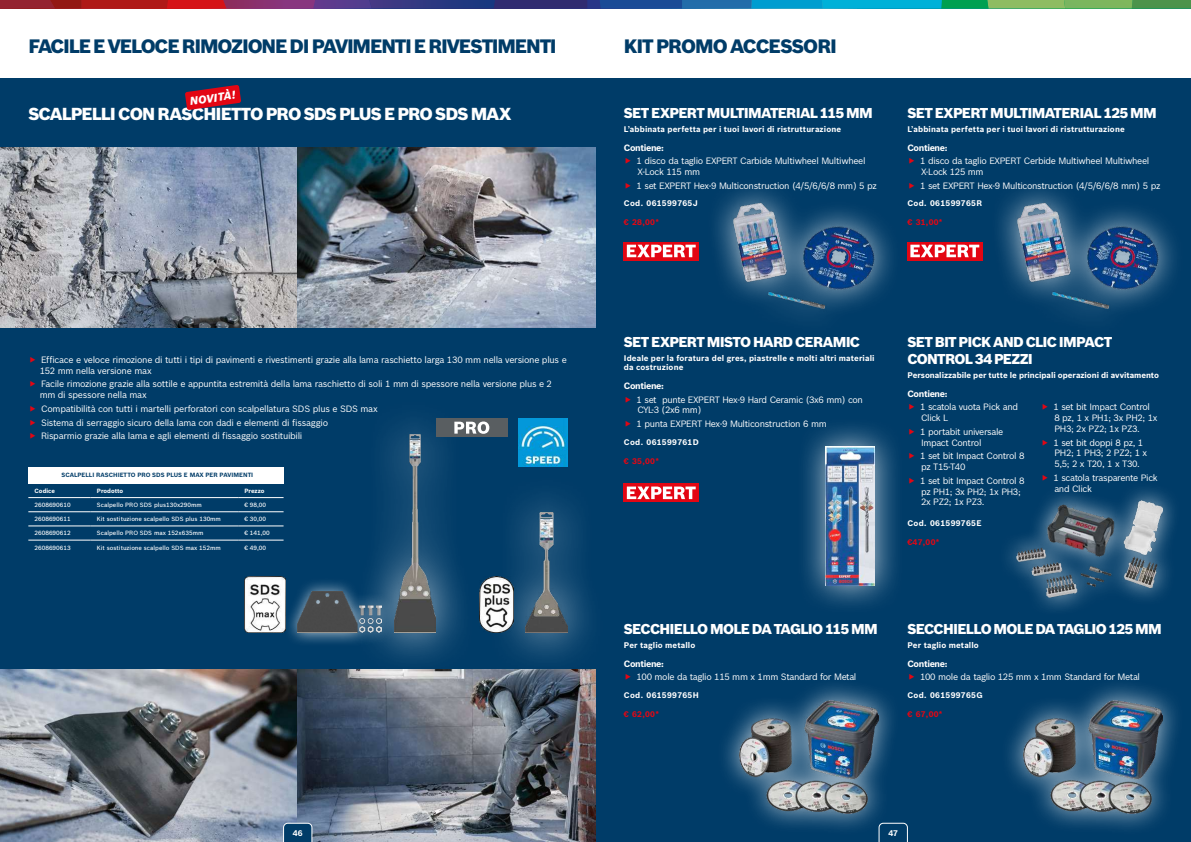
<style>
.page{position:relative;width:1191px;height:842px;background:#fff}
.page>*{position:absolute;margin:0;border:0;box-sizing:border-box;transform-origin:0 0}
.t1{font:900 19px "Bosch Sans";letter-spacing:-.06em;color:#003c68}
.t2{font:900 17px "Bosch Sans";letter-spacing:-.055em;color:#fff}
.t3{font:900 14px/16.8px "Bosch Sans";letter-spacing:-.055em;color:#fff}
.t4{font:italic 900 11px "Bosch Sans";color:#fff}
.t5{font:9px/10.8px "Bosch Sans";letter-spacing:-.04em;color:#fff}
.t6{font:700 9px "Bosch Sans";letter-spacing:-.04em;color:#fff}
.t7{font:700 8px/9px "Bosch Sans";letter-spacing:.015em;color:#fff}
.t8{font:700 8px "Bosch Sans";letter-spacing:.04em;color:#fff}
.t9{font:700 8px "Bosch Sans";letter-spacing:-.005em;color:#fff}
.t10{font:700 8px "Bosch Sans";letter-spacing:.04em;color:#e30613}
.t11{font:500 6px "Bosch Sans";color:#fff}
.t12{font:700 6px "Bosch Sans";color:#003c68}
.t13{font:700 6px "Bosch Sans";color:#fff}
</style>
<div class="page">
<div style="left:0;top:79px;width:595px;height:763px;background:#003c68"></div>
<div style="left:595px;top:79px;width:596px;height:763px;background:#003c68"></div>
<img style="left:715px;top:188px;width:177px;height:128px">
<img style="left:999px;top:188px;width:176px;height:128px">
<div style="left:997px;top:481px;width:184px;height:135px;background:#fff;opacity:.75"></div>
<img style="left:1016px;top:500px;width:146px;height:98px">
<div style="left:717px;top:678px;width:184px;height:158px;background:#fff;opacity:.75"></div>
<img style="left:739px;top:701px;width:139px;height:113px">
<div style="left:284px;top:577px;width:111px;height:69px;background:#fff;opacity:.75"></div>
<img style="left:298px;top:591px;width:55px;height:42px">
<div style="left:486px;top:474px;width:120px;height:200px;background:#fff;opacity:.75"></div>
<img style="left:526px;top:512px;width:41px;height:121px">
<div style="left:353px;top:397px;width:123px;height:277px;background:#fff;opacity:.75"></div>
<img style="left:394px;top:434px;width:41px;height:199px">
<div style="left:796px;top:417px;width:108px;height:197px;background:#fff;opacity:.75"></div>
<img style="left:825px;top:446px;width:50px;height:139px">
<div style="left:1000px;top:678px;width:185px;height:158px;background:#fff;opacity:.75"></div>
<img style="left:1023px;top:701px;width:139px;height:113px">
<div style="left:623px;top:242px;width:76px;height:19px;background:#e30613"></div>
<svg style="left:626px;top:244px;width:70px;height:14px"></svg>
<svg style="left:627px;top:245px;width:68px;height:12px"></svg>
<svg style="left:623px;top:483px;width:76px;height:19px"></svg>
<svg style="left:627px;top:486px;width:68px;height:13px"></svg>
<div style="left:907px;top:242px;width:75px;height:19px;background:#e30613"></div>
<svg style="left:910px;top:244px;width:70px;height:14px"></svg>
<svg style="left:910px;top:245px;width:69px;height:12px"></svg>
<img style="left:0;top:148px;width:595px;height:179px">
<img style="left:0;top:670px;width:595px;height:172px">
<div style="left:28px;top:467px;width:255px;height:16px;background:#fff"></div>
<hr style="left:28px;top:497px;width:63px;height:1px;background:#fff">
<hr style="left:91px;top:497px;width:147px;height:1px;background:#fff">
<hr style="left:238px;top:497px;width:45px;height:1px;background:#fff">
<hr style="left:28px;top:511px;width:63px;height:1px;background:#fff">
<hr style="left:91px;top:511px;width:147px;height:1px;background:#fff">
<hr style="left:238px;top:511px;width:45px;height:1px;background:#fff">
<hr style="left:28px;top:526px;width:63px;height:1px;background:#fff">
<hr style="left:91px;top:526px;width:147px;height:1px;background:#fff">
<hr style="left:238px;top:526px;width:45px;height:1px;background:#fff">
<hr style="left:28px;top:540px;width:63px;height:1px;background:#fff">
<hr style="left:91px;top:540px;width:147px;height:1px;background:#fff">
<hr style="left:238px;top:540px;width:45px;height:1px;background:#fff">
<hr style="left:28px;top:483px;width:63px;height:1px;background:#fff">
<hr style="left:91px;top:483px;width:147px;height:1px;background:#fff">
<hr style="left:238px;top:483px;width:45px;height:1px;background:#fff">
<img style="left:519px;top:418px;width:48px;height:49px">
<img style="left:245px;top:576px;width:40px;height:57px">
<img style="left:479px;top:576px;width:34px;height:57px">
<svg style="left:185px;top:85px;width:56px;height:25px"></svg>
<div style="left:436px;top:418px;width:71px;height:19px;background:#595e61"></div>
<svg style="left:454px;top:421px;width:35px;height:13px"></svg>
<svg style="left:283px;top:823px;width:29px;height:19px"></svg>
<svg style="left:878px;top:823px;width:30px;height:19px"></svg>
<svg style="left:0;top:0;width:1191px;height:9px;background:#4f5f74"></svg>
<h1 class="t1" style="left:28px;top:34px;width:530px">FACILE E VELOCE RIMOZIONE DI PAVIMENTI E RIVESTIMENTI</h1>
<h1 class="t1" style="left:624px;top:34px;width:215px">KIT PROMO ACCESSORI</h1>
<p class="t4" style="left:189px;top:94px;width:47px;rotate:-8deg">NOVITÀ!</p>
<h2 class="t2" style="left:28px;top:104px;width:485px">SCALPELLI CON RASCHIETTO PRO SDS PLUS E PRO SDS MAX</h2>
<h3 class="t3" style="left:624px;top:105px;width:250px">SET EXPERT MULTIMATERIAL 115 MM</h3>
<p class="t7" style="left:624px;top:125px;width:219px">L’abbinata perfetta per i tuoi lavori di ristrutturazione</p>
<p class="t6" style="left:624px;top:142px;width:41px">Contiene:</p>
<p class="t5" style="left:636px;top:155px;width:230px">1 disco da taglio EXPERT Carbide Multiwheel Multiwheel<br>X-Lock 115 mm</p>
<p class="t5" style="left:636px;top:180px;width:242px">1 set EXPERT Hex-9 Multiconstruction (4/5/6/6/8 mm) 5 pz</p>
<p class="t8" style="left:624px;top:198px;width:75px">Cod. 061599765J</p>
<p class="t10" style="left:624px;top:218px;width:37px">€ 28,00*</p>
<h3 class="t3" style="left:907px;top:105px;width:251px">SET EXPERT MULTIMATERIAL 125 MM</h3>
<p class="t7" style="left:907px;top:125px;width:219px">L’abbinata perfetta per i tuoi lavori di ristrutturazione</p>
<p class="t6" style="left:907px;top:142px;width:41px">Contiene:</p>
<p class="t5" style="left:920px;top:155px;width:231px">1 disco da taglio EXPERT Cerbide Multiwheel Multiwheel<br>X-Lock 125 mm</p>
<p class="t5" style="left:920px;top:180px;width:242px">1 set EXPERT Hex-9 Multiconstruction (4/5/6/6/8 mm) 5 pz</p>
<p class="t8" style="left:907px;top:198px;width:76px">Cod. 061599765R</p>
<p class="t10" style="left:907px;top:218px;width:37px">€ 31,00*</p>
<p class="t5" style="left:40px;top:354px;width:528px">Efficace e veloce rimozione di tutti i tipi di pavimenti e rivestimenti grazie alla lama raschietto larga 130 mm nella versione plus e<br>152 mm nella versione max</p>
<p class="t5" style="left:40px;top:379px;width:514px">Facile rimozione grazie alla sottile e appuntita estremità della lama raschietto di soli 1 mm di spessore nella versione plus e 2 mm di spessore nella max</p>
<p class="t5" style="left:41px;top:402px;width:338px;line-height:13.6px">Compatibilità con tutti i martelli perforatori con scalpellatura SDS plus e SDS max<br>Sistema di serraggio sicuro della lama con dadi e elementi di fissaggio<br>Risparmio grazie alla lama e agli elementi di fissaggio sostituibili</p>
<p class="t12" style="left:61px;top:471px;width:193px">SCALPELLI RASCHIETTO PRO SDS PLUS E MAX PER PAVIMENTI</p>
<p class="t13" style="left:35px;top:487px;width:22px">Codice</p>
<p class="t13" style="left:97px;top:487px;width:28px">Prodotto</p>
<p class="t13" style="left:244px;top:487px;width:22px">Prezzo</p>
<p class="t11" style="left:35px;top:501px;width:38px">2608690610</p>
<p class="t11" style="left:97px;top:501px;width:106px">Scalpello PRO SDS plus130x290mm</p>
<p class="t11" style="left:244px;top:501px;width:23px">€ 98,00</p>
<p class="t11" style="left:35px;top:515px;width:38px">2608690611</p>
<p class="t11" style="left:97px;top:515px;width:125px">Kit sostituzione scalpello SDS plus 130mm</p>
<p class="t11" style="left:244px;top:515px;width:23px">€ 30,00</p>
<p class="t11" style="left:35px;top:529px;width:38px">2608690612</p>
<p class="t11" style="left:97px;top:529px;width:108px">Scalpello PRO SDS max 152x635mm</p>
<p class="t11" style="left:244px;top:529px;width:27px">€ 141,00</p>
<p class="t11" style="left:35px;top:544px;width:38px">2608690613</p>
<p class="t11" style="left:97px;top:544px;width:125px">Kit sostituzione scalpello SDS max 152mm</p>
<p class="t11" style="left:244px;top:544px;width:23px">€ 49,00</p>
<h3 class="t3" style="left:624px;top:334px;width:238px">SET EXPERT MISTO HARD CERAMIC</h3>
<p class="t7" style="left:624px;top:354px;width:252px">Ideale per la foratura del gres, piastrelle e molti altri materiali da costruzione</p>
<p class="t6" style="left:624px;top:380px;width:41px">Contiene:</p>
<p class="t5" style="left:636px;top:394px;width:228px">1 set punte EXPERT Hex-9 Hard Ceramic (3x6 mm) con<br>CYL-3 (2x6 mm)</p>
<p class="t5" style="left:636px;top:418px;width:192px">1 punta EXPERT Hex-9 Multiconstruction 6 mm</p>
<p class="t8" style="left:624px;top:437px;width:76px">Cod. 061599761D</p>
<p class="t10" style="left:624px;top:456px;width:37px">€ 35,00*</p>
<h3 class="t3" style="left:907px;top:334px;width:206px">SET BIT PICK AND CLIC IMPACT<br>CONTROL 34 PEZZI</h3>
<p class="t9" style="left:907px;top:370px;width:253px">Personalizzabile per tutte le principali operazioni di avvitamento</p>
<p class="t6" style="left:907px;top:388px;width:41px">Contiene:</p>
<p class="t5" style="left:920px;top:402px;width:99px">1 scatola vuota Pick and<br>Click L</p>
<p class="t5" style="left:920px;top:426px;width:85px">1 portabit universale<br>Impact Control</p>
<p class="t5" style="left:920px;top:450px;width:106px">1 set bit Impact Control 8 pz T15-T40</p>
<p class="t5" style="left:920px;top:475px;width:106px">1 set bit Impact Control 8 pz PH1; 3x PH2; 1x PH3;<br>2x PZ2; 1x PZ3.</p>
<p class="t8" style="left:907px;top:518px;width:76px">Cod. 061599765E</p>
<p class="t10" style="left:907px;top:537px;width:34px">€47,00*</p>
<p class="t5" style="left:1053px;top:402px;width:105px">1 set bit Impact Control<br>8 pz, 1 x PH1; 3x PH2; 1x<br>PH3; 2x PZ2; 1x PZ3.</p>
<p class="t5" style="left:1053px;top:437px;width:95px">1 set bit doppi 8 pz, 1<br>PH2; 1 PH3; 2 PZ2; 1 x<br>5,5; 2 x T20, 1 x T30.</p>
<p class="t5" style="left:1053px;top:472px;width:106px">1 scatola trasparente Pick and Click</p>
<h3 class="t3" style="left:624px;top:621px;width:255px">SECCHIELLO MOLE DA TAGLIO 115 MM</h3>
<p class="t7" style="left:624px;top:641px;width:73px">Per taglio metallo</p>
<h3 class="t3" style="left:907px;top:621px;width:256px">SECCHIELLO MOLE DA TAGLIO 125 MM</h3>
<p class="t7" style="left:907px;top:641px;width:73px">Per taglio metallo</p>
<p class="t6" style="left:624px;top:658px;width:41px">Contiene:</p>
<p class="t5" style="left:636px;top:672px;width:221px">100 mole da taglio 115 mm x 1mm Standard for Metal</p>
<p class="t6" style="left:907px;top:658px;width:41px">Contiene:</p>
<p class="t5" style="left:920px;top:672px;width:221px">100 mole da taglio 125 mm x 1mm Standard for Metal</p>
<p class="t8" style="left:624px;top:690px;width:76px">Cod. 061599765H</p>
<p class="t10" style="left:624px;top:709px;width:37px">€ 62,00*</p>
<p class="t8" style="left:907px;top:690px;width:77px">Cod. 061599765G</p>
<p class="t10" style="left:907px;top:709px;width:37px">€ 67,00*</p>
<p class="t7" style="left:293px;top:828px;width:11px">46</p>
<p class="t7" style="left:888px;top:828px;width:11px">47</p>
</div>
